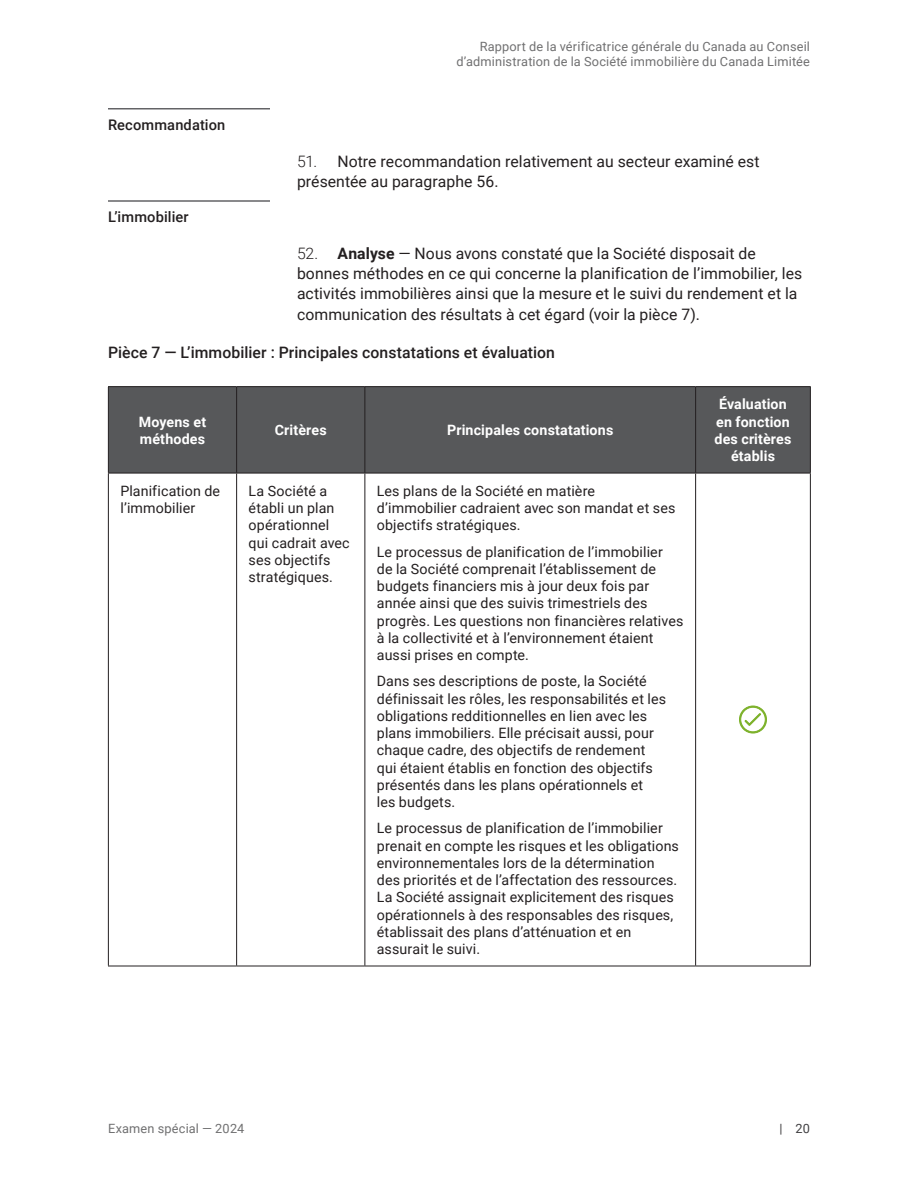
<style>
.page{position:relative;width:918px;height:1188px;background:#fff}
.page>*{position:absolute;margin:0;border:0;box-sizing:border-box;transform-origin:0 0}
.t1{font:15.75px/20.2px "Roboto";letter-spacing:.005em;color:#231f20}
.t2{font:500 15.75px "Roboto";letter-spacing:.005em;color:#231f20}
.t3{font:500 14.7px "Roboto";letter-spacing:.01em;color:#231f20}
.t4{font:14.25px/17.2px "Roboto";letter-spacing:.01em;color:#231f20}
.t5{font:700 14.25px/17.2px "Roboto";letter-spacing:.01em;color:#fff}
.t6{font:12.75px/15.8px "Roboto";letter-spacing:.015em;color:#707071;text-align:right}
.t7{font:12.75px "Roboto";color:#414042}
.s1{font-weight:300}
.s2{font-weight:700}
</style>
<div class="page">
<hr style="left:108px;top:108px;width:162px;height:2px;background:#636366">
<hr style="left:108px;top:200px;width:162px;height:2px;background:#636366">
<div style="left:109px;top:387px;width:701px;height:86px;background:#57585a"></div>
<hr style="left:108px;top:386px;width:129px;height:1px;background:#231f20">
<hr style="left:108px;top:387px;width:1px;height:86px;background:#231f20">
<hr style="left:237px;top:386px;width:128px;height:1px;background:#231f20">
<hr style="left:236px;top:387px;width:1px;height:86px;background:#231f20">
<hr style="left:365px;top:386px;width:331px;height:1px;background:#231f20">
<hr style="left:364px;top:387px;width:1px;height:86px;background:#231f20">
<hr style="left:696px;top:386px;width:115px;height:1px;background:#231f20">
<hr style="left:695px;top:387px;width:1px;height:86px;background:#231f20">
<hr style="left:810px;top:387px;width:1px;height:86px;background:#231f20">
<hr style="left:108px;top:473px;width:129px;height:1px;background:#231f20">
<hr style="left:108px;top:473px;width:1px;height:493px;background:#231f20">
<hr style="left:237px;top:473px;width:128px;height:1px;background:#231f20">
<hr style="left:236px;top:473px;width:1px;height:493px;background:#231f20">
<hr style="left:365px;top:473px;width:331px;height:1px;background:#231f20">
<hr style="left:364px;top:473px;width:1px;height:493px;background:#231f20">
<hr style="left:696px;top:473px;width:115px;height:1px;background:#231f20">
<hr style="left:695px;top:473px;width:1px;height:493px;background:#231f20">
<hr style="left:810px;top:473px;width:1px;height:493px;background:#231f20">
<hr style="left:108px;top:966px;width:129px;height:1px;background:#231f20">
<hr style="left:237px;top:966px;width:128px;height:1px;background:#231f20">
<hr style="left:365px;top:966px;width:331px;height:1px;background:#231f20">
<hr style="left:696px;top:966px;width:115px;height:1px;background:#231f20">
<svg style="left:739px;top:705px;width:28px;height:29px"></svg>
<p class="t3" style="left:108px;top:114px;width:119px">Recommandation</p>
<p class="t3" style="left:108px;top:206px;width:82px">L’immobilier</p>
<p class="t6" style="left:456px;top:38px;width:355px">Rapport de la vérificatrice générale du Canada au Conseil d’administration de la Société immobilière du Canada Limitée</p>
<p class="t1" style="left:297px;top:150px;width:464px"><span class="s1">51.</span> Notre recommandation relativement au secteur examiné est présentée au paragraphe 56.</p>
<p class="t1" style="left:297px;top:242px;width:507px"><span class="s1">52.</span> <span class="s2">Analyse</span> — Nous avons constaté que la Société disposait de bonnes méthodes en ce qui concerne la planification de l’immobilier, les activités immobilières ainsi que la mesure et le suivi du rendement et la communication des résultats à cet égard (voir la pièce 7).</p>
<p class="t2" style="left:108px;top:341px;width:449px">Pièce 7 — L’immobilier : Principales constatations et évaluation</p>
<p class="t5" style="left:139px;top:412px;width:69px">Moyens et méthodes</p>
<p class="t5" style="left:275px;top:421px;width:54px">Critères</p>
<p class="t5" style="left:447px;top:421px;width:168px">Principales constatations</p>
<p class="t4" style="left:120px;top:482px;width:101px">Planification de l’immobilier</p>
<p class="t4" style="left:249px;top:482px;width:103px">La Société a établi un plan opérationnel qui cadrait avec ses objectifs stratégiques.</p>
<p class="t4" style="left:377px;top:482px;width:300px">Les plans de la Société en matière d’immobilier cadraient avec son mandat et ses objectifs stratégiques.</p>
<p class="t4" style="left:377px;top:542px;width:308px">Le processus de planification de l’immobilier<br>de la Société comprenait l’établissement de budgets financiers mis à jour deux fois par année ainsi que des suivis trimestriels des progrès. Les questions non financières relatives à la collectivité et à l’environnement étaient aussi prises en compte.</p>
<p class="t4" style="left:377px;top:672px;width:291px">Dans ses descriptions de poste, la Société définissait les rôles, les responsabilités et les obligations redditionnelles en lien avec les plans immobiliers. Elle précisait aussi, pour chaque cadre, des objectifs de rendement qui étaient établis en fonction des objectifs présentés dans les plans opérationnels et<br>les budgets.</p>
<p class="t4" style="left:377px;top:819px;width:304px">Le processus de planification de l’immobilier prenait en compte les risques et les obligations environnementales lors de la détermination des priorités et de l’affectation des ressources.<br>La Société assignait explicitement des risques opérationnels à des responsables des risques, établissait des plans d’atténuation et en assurait le suivi.</p>
<p class="t5" style="left:715px;top:395px;width:78px;text-align:center">Évaluation en fonction des critères établis</p>
<p class="t6" style="left:108px;top:1120px;width:138px">Examen spécial — 2024</p>
<p class="t7" style="left:779px;top:1120px;width:32px">| 20</p>
</div>
